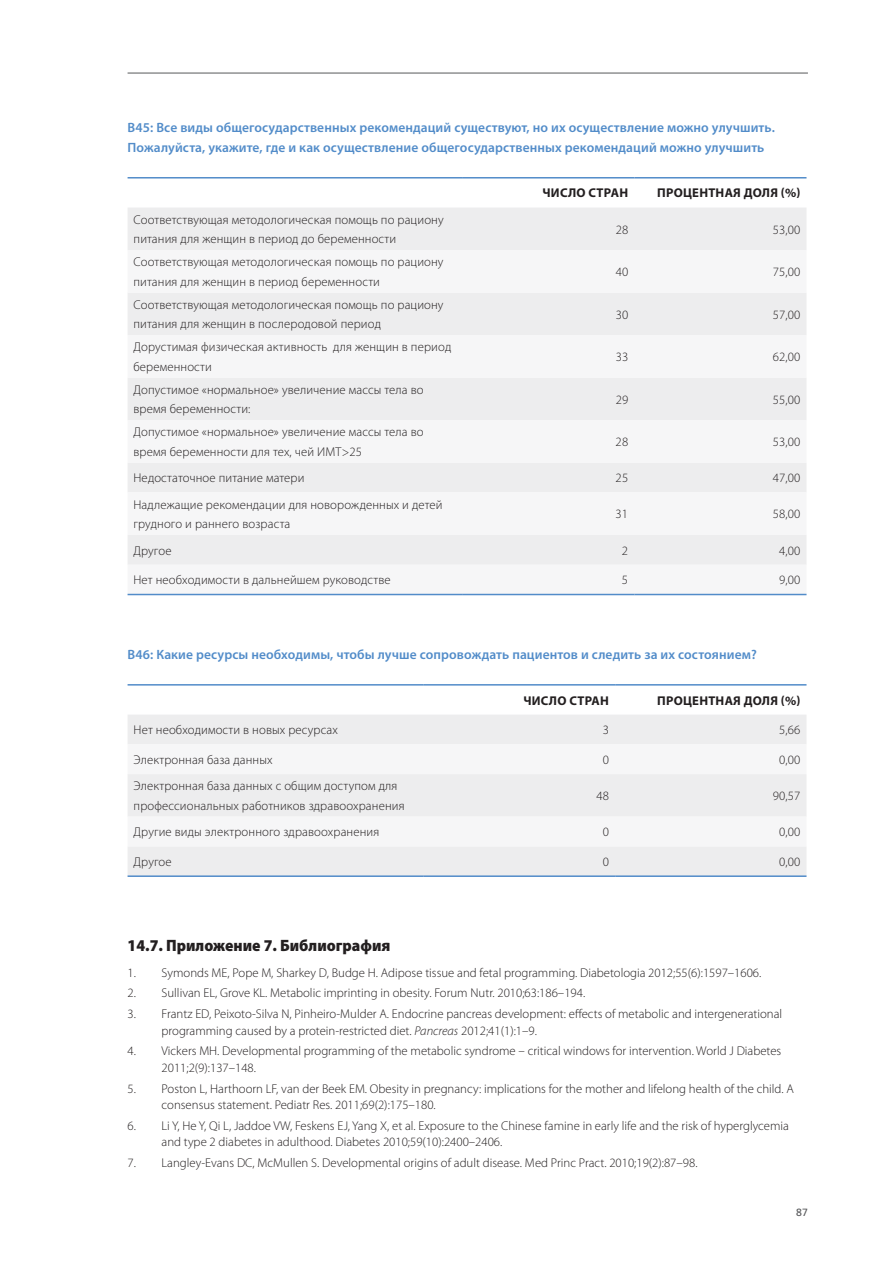
<style>
.page{position:relative;width:893px;height:1263px;background:#fff}
.page>*{position:absolute;margin:0;border:0;box-sizing:border-box;transform-origin:0 0}
.t1{font:900 semi-condensed 16.5px "Myriad Pro";color:#231f20}
.t2{font:600 13.5px/19.5px "Myriad Pro";letter-spacing:.01em;color:#528cc9}
.t3{font:300 12.75px/19.5px "Myriad Pro";color:#231f20}
.t4{font:700 12.75px "Myriad Pro";letter-spacing:.02em;color:#231f20}
.t5{font:10.5px "Frutiger LT Std";color:#57585a}
.s1{font-style:italic}
</style>
<div class="page">
<hr style="left:128px;top:73px;width:680px;height:1px;background:#57585a">
<div style="left:128px;top:208px;width:678px;height:42px;background:#ededee"></div>
<svg style="left:128px;top:293px;width:678px;height:301px;fill:#f6f6f7"></svg>
<hr style="left:462px;top:177px;width:172px;height:2px;background:#528cc9">
<hr style="left:128px;top:177px;width:334px;height:2px;background:#528cc9">
<hr style="left:634px;top:177px;width:172px;height:2px;background:#528cc9">
<hr style="left:128px;top:594px;width:334px;height:1px;background:#528cc9">
<hr style="left:462px;top:594px;width:172px;height:1px;background:#528cc9">
<hr style="left:634px;top:594px;width:172px;height:1px;background:#528cc9">
<div style="left:128px;top:715px;width:678px;height:160px;background:#ededee"></div>
<svg style="left:128px;top:744px;width:678px;height:102px;fill:#f6f6f7"></svg>
<hr style="left:424px;top:684px;width:191px;height:2px;background:#528cc9">
<hr style="left:128px;top:684px;width:296px;height:2px;background:#528cc9">
<hr style="left:615px;top:684px;width:191px;height:2px;background:#528cc9">
<hr style="left:128px;top:875px;width:296px;height:2px;background:#528cc9">
<hr style="left:424px;top:875px;width:191px;height:2px;background:#528cc9">
<hr style="left:615px;top:875px;width:191px;height:2px;background:#528cc9">
<p class="t2" style="left:128px;top:117px;width:649px">B45: Все виды общегосударственных рекомендаций существуют, но их осуществление можно улучшить.<br>Пожалуйста, укажите, где и как осуществление общегосударственных рекомендаций можно улучшить</p>
<p class="t4" style="left:542px;top:185px;width:87px">ЧИСЛО СТРАН</p>
<p class="t4" style="left:657px;top:185px;width:145px">ПРОЦЕНТНАЯ ДОЛЯ (%)</p>
<p class="t3" style="left:134px;top:210px;width:312px">Соответствующая методологическая помощь по рациону питания для женщин в период до беременности</p>
<p class="t3" style="left:616px;top:220px;width:14px">28</p>
<p class="t3" style="left:773px;top:220px;width:29px">53,00</p>
<p class="t3" style="left:134px;top:253px;width:312px">Соответствующая методологическая помощь по рациону питания для женщин в период беременности</p>
<p class="t3" style="left:616px;top:262px;width:14px">40</p>
<p class="t3" style="left:773px;top:262px;width:29px">75,00</p>
<p class="t3" style="left:134px;top:295px;width:312px">Соответствующая методологическая помощь по рациону питания для женщин в послеродовой период</p>
<p class="t3" style="left:616px;top:305px;width:14px">30</p>
<p class="t3" style="left:773px;top:305px;width:29px">57,00</p>
<p class="t3" style="left:134px;top:338px;width:319px">Дорустимая физическая активность для женщин в период беременности</p>
<p class="t3" style="left:616px;top:347px;width:14px">33</p>
<p class="t3" style="left:773px;top:347px;width:29px">62,00</p>
<p class="t3" style="left:134px;top:380px;width:292px">Допустимое «нормальное» увеличение массы тела во время беременности:</p>
<p class="t3" style="left:616px;top:390px;width:14px">29</p>
<p class="t3" style="left:773px;top:390px;width:29px">55,00</p>
<p class="t3" style="left:133px;top:423px;width:292px">Допустимое «нормальное» увеличение массы тела во время беременности для тех, чей ИМТ&gt;25</p>
<p class="t3" style="left:616px;top:432px;width:14px">28</p>
<p class="t3" style="left:773px;top:432px;width:29px">53,00</p>
<p class="t3" style="left:133px;top:468px;width:172px">Недостаточное питание матери</p>
<p class="t3" style="left:616px;top:468px;width:14px">25</p>
<p class="t3" style="left:773px;top:468px;width:29px">47,00</p>
<p class="t3" style="left:133px;top:495px;width:310px">Надлежащие рекомендации для новорожденных и детей грудного и раннего возраста</p>
<p class="t3" style="left:616px;top:505px;width:14px">31</p>
<p class="t3" style="left:773px;top:505px;width:29px">58,00</p>
<p class="t3" style="left:133px;top:541px;width:40px">Другое</p>
<p class="t3" style="left:622px;top:541px;width:8px">2</p>
<p class="t3" style="left:779px;top:541px;width:23px">4,00</p>
<p class="t3" style="left:133px;top:570px;width:259px">Нет необходимости в дальнейшем руководстве</p>
<p class="t3" style="left:622px;top:570px;width:8px">5</p>
<p class="t3" style="left:779px;top:570px;width:23px">9,00</p>
<p class="t2" style="left:128px;top:644px;width:631px">B46: Какие ресурсы необходимы, чтобы лучше сопровождать пациентов и следить за их состоянием?</p>
<p class="t4" style="left:523px;top:692px;width:87px">ЧИСЛО СТРАН</p>
<p class="t4" style="left:657px;top:692px;width:145px">ПРОЦЕНТНАЯ ДОЛЯ (%)</p>
<p class="t3" style="left:134px;top:720px;width:206px">Нет необходимости в новых ресурсах</p>
<p class="t3" style="left:603px;top:720px;width:8px">3</p>
<p class="t3" style="left:779px;top:720px;width:23px">5,66</p>
<p class="t3" style="left:134px;top:750px;width:141px">Электронная база данных</p>
<p class="t3" style="left:603px;top:750px;width:8px">0</p>
<p class="t3" style="left:779px;top:750px;width:23px">0,00</p>
<p class="t3" style="left:134px;top:777px;width:273px">Электронная база данных с общим доступом для профессиональных работников здравоохранения</p>
<p class="t3" style="left:597px;top:786px;width:14px">48</p>
<p class="t3" style="left:773px;top:786px;width:29px">90,57</p>
<p class="t3" style="left:134px;top:822px;width:247px">Другие виды электронного здравоохранения</p>
<p class="t3" style="left:603px;top:822px;width:8px">0</p>
<p class="t3" style="left:779px;top:822px;width:23px">0,00</p>
<p class="t3" style="left:134px;top:852px;width:40px">Другое</p>
<p class="t3" style="left:603px;top:852px;width:8px">0</p>
<p class="t3" style="left:779px;top:852px;width:23px">0,00</p>
<p class="t1" style="left:128px;top:936px;width:264px">14.7. Приложение 7. Библиография</p>
<p class="t3" style="left:128px;top:963px;width:635px">1. Symonds ME, Pope M, Sharkey D, Budge H. Adipose tissue and fetal programming. Diabetologia 2012;55(6):1597–1606.</p>
<p class="t3" style="left:128px;top:983px;width:459px">2. Sullivan EL, Grove KL. Metabolic imprinting in obesity. Forum Nutr. 2010;63:186–194.</p>
<p class="t3" style="left:162px;top:1006px;width:622px;line-height:16.5px;text-indent:-34px">3. Frantz ED, Peixoto-Silva N, Pinheiro-Mulder A. Endocrine pancreas development: effects of metabolic and intergenerational programming caused by a protein-restricted diet. <span class="s1">Pancreas</span> 2012;41(1):1–9.</p>
<p class="t3" style="left:162px;top:1043px;width:621px;line-height:16.5px;text-indent:-34px">4. Vickers MH. Developmental programming of the metabolic syndrome – critical windows for intervention. World J Diabetes<br>2011;2(9):137–148.</p>
<p class="t3" style="left:162px;top:1080px;width:634px;line-height:16.5px;text-indent:-34px">5. Poston L, Harthoorn LF, van der Beek EM. Obesity in pregnancy: implications for the mother and lifelong health of the child. A consensus statement. Pediatr Res. 2011;69(2):175–180.</p>
<p class="t3" style="left:162px;top:1117px;width:629px;line-height:16.5px;text-indent:-34px">6. Li Y, He Y, Qi L, Jaddoe VW, Feskens EJ, Yang X, et al. Exposure to the Chinese famine in early life and the risk of hyperglycemia and type 2 diabetes in adulthood. Diabetes 2010;59(10):2400–2406.</p>
<p class="t3" style="left:128px;top:1153px;width:571px">7. Langley-Evans DC, McMullen S. Developmental origins of adult disease. Med Princ Pract. 2010;19(2):87–98.</p>
<p class="t5" style="left:796px;top:1206px;width:13px">87</p>
</div>
